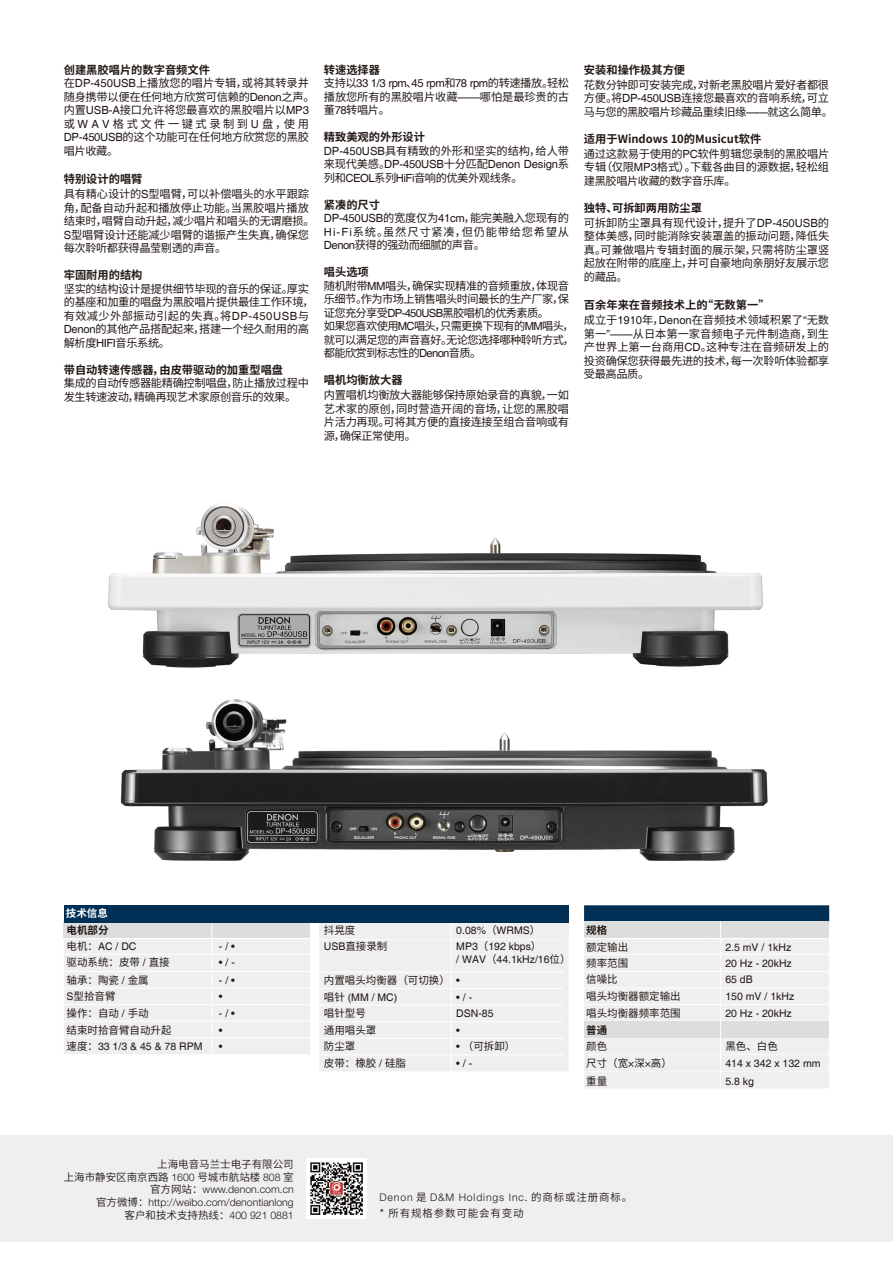
<style>
.page{position:relative;width:893px;height:1263px;background:#fff}
.page>*{position:absolute;margin:0;border:0;box-sizing:border-box;transform-origin:0 0}
.t1{font:11.25px/13.5px "Source Han Sans CN";letter-spacing:-.03em;color:#221815}
.t2{font:11.25px/13.5px "Source Han Sans CN";letter-spacing:-.05em;color:#221815}
.t3{font:11.25px/13.5px "Source Han Sans CN";letter-spacing:-.01em;color:#221815}
.t4{font:700 11.25px/15px "Source Han Sans CN";color:#221815}
.t5{font:11.25px "Helvetica";letter-spacing:-.04em;color:#221815}
.t6{font:11.25px "Helvetica";letter-spacing:-.015em;color:#221815}
.t7{font:10.5px/12.6px "Helvetica";color:#221815}
.t8{font:10.5px "Source Han Sans CN";color:#221815}
.t9{font:10.5px/12.6px "Source Han Sans CN";color:#221815;text-align:right}
.t10{font:300 10.5px/12.6px "Helvetica Neue LT Std";color:#221815;text-align:right}
.t11{font:300 10.5px "Helvetica Neue LT Std";letter-spacing:.08em;color:#221815}
.t12{font:10.5px "Source Han Sans CN";letter-spacing:.08em;color:#221815}
.t13{font:700 10.5px "Source Han Sans CN";color:#221815}
.t14{font:700 10.5px "Source Han Sans CN";color:#fff}
.s1{font-weight:700}
.s2{font-family:"Helvetica"}
.s3{font-family:"Source Han Sans CN"}
.s4{font-weight:400}
.s5{font-family:"Helvetica";font-weight:400}
.s6{font-family:"Helvetica Neue LT Std";font-weight:300}
.s7{font-family:"Source Han Sans CN";font-weight:400}
</style>
<div class="page">
<img style="left:108px;top:504px;width:655px;height:164px">
<div style="left:0;top:1136px;width:893px;height:106px;background:#efefef"></div>
<img style="left:307px;top:1159px;width:60px;height:60px">
<img style="left:120px;top:699px;width:648px;height:162px">
<div style="left:64px;top:939px;width:246px;height:115px;background:#efefef"></div>
<div style="left:64px;top:921px;width:246px;height:17px;background:#dcdddd"></div>
<hr style="left:211px;top:921px;width:1px;height:33px;background:#fff">
<svg style="left:584px;top:905px;width:245px;height:183px"></svg>
<hr style="left:584px;top:938px;width:126px;height:1px;background:#fff">
<hr style="left:710px;top:938px;width:119px;height:1px;background:#fff">
<div style="left:584px;top:921px;width:245px;height:17px;background:#dcdddd"></div>
<div style="left:584px;top:1021px;width:245px;height:17px;background:#dcdddd"></div>
<hr style="left:720px;top:921px;width:1px;height:33px;background:#fff">
<div style="left:319px;top:938px;width:249px;height:133px;background:#efefef"></div>
<hr style="left:319px;top:939px;width:127px;height:1px;background:#fff">
<hr style="left:446px;top:939px;width:118px;height:1px;background:#fff">
<div style="left:319px;top:922px;width:249px;height:16px;background:#efefef"></div>
<hr style="left:451px;top:922px;width:1px;height:32px;background:#fff">
<div style="left:64px;top:905px;width:504px;height:17px;background:#003056"></div>
<hr style="left:720px;top:1020px;width:1px;height:68px;background:#fff">
<p class="t1" style="left:64px;top:63px;width:252px"><span class="s1">创建黑胶唱片的数字音频文件<br></span>在<span class="s2">DP-450USB</span>上播放您的唱片专辑，或将其转录并随身携带以便在任何地方欣赏可信赖的<span class="s2">Denon</span>之声。内置<span class="s2">USB-A</span>接口允许将您最喜欢的黑胶唱片以<span class="s2">MP3</span>或<span class="s2">WAV</span>格式文件一键式录制到<span class="s2">U</span>盘，使用<br><span class="s2">DP-450USB</span>的这个功能可在任何地方欣赏您的黑胶唱片收藏。</p>
<p class="t1" style="left:64px;top:172px;width:247px;line-height:15px"><span class="s1">特别设计的唱臂<br></span>具有精心设计的<span class="s2">S</span>型唱臂，可以补偿唱头的水平跟踪</p>
<p class="t1" style="left:64px;top:201px;width:252px">角，配备自动升起和播放停止功能。当黑胶唱片播放结束时，唱臂自动升起，减少唱片和唱头的无谓磨损。<br><span class="s2">S</span>型唱臂设计还能减少唱臂的谐振产生失真，确保您每次聆听都获得晶莹剔透的声音。</p>
<p class="t4" style="left:64px;top:268px;width:80px">牢固耐用的结构</p>
<p class="t1" style="left:64px;top:282px;width:252px">坚实的结构设计是提供细节毕现的音乐的保证。厚实的基座和加重的唱盘为黑胶唱片提供最佳工作环境，有效减少外部振动引起的失真。将<span class="s2">DP-450USB</span>与<br><span class="s2">Denon</span>的其他产品搭配起来，搭建一个经久耐用的高解析度<span class="s2">HIFI</span>音乐系统。</p>
<p class="t4" style="left:64px;top:362px;width:221px">带自动转速传感器，由皮带驱动的加重型唱盘</p>
<p class="t1" style="left:64px;top:377px;width:247px">集成的自动传感器能精确控制唱盘，防止播放过程中发生转速波动，精确再现艺术家原创音乐的效果。</p>
<p class="t4" style="left:324px;top:62px;width:58px">转速选择器</p>
<p class="t5" style="left:324px;top:77px;width:247px"><span class="s3">支持以</span>33 1/3 rpm<span class="s3">、</span>45 rpm<span class="s3">和</span>78 rpm<span class="s3">的转速播放。轻松</span></p>
<p class="t3" style="left:324px;top:90px;width:247px">播放您所有的黑胶唱片收藏<span class="s2">——</span>哪怕是最珍贵的古董<span class="s2">78</span>转唱片。</p>
<p class="t3" style="left:324px;top:131px;width:247px"><span class="s1">精致美观的外形设计<br></span><span class="s2">DP-450USB</span>具有精致的外形和坚实的结构，给人带</p>
<p class="t6" style="left:324px;top:158px;width:247px"><span class="s3">来现代美感。</span>DP-450USB<span class="s3">十分匹配</span>Denon Design<span class="s3">系</span></p>
<p class="t1" style="left:324px;top:171px;width:200px">列和<span class="s2">CEOL</span>系列<span class="s2">HiFi</span>音响的优美外观线条。</p>
<p class="t1" style="left:324px;top:198px;width:247px"><span class="s1">紧凑的尺寸<br></span><span class="s2">DP-450USB</span>的宽度仅为<span class="s2">41cm</span>，能完美融入您现有的<br><span class="s2">Hi-Fi</span>系统。虽然尺寸紧凑，但仍能带给您希望从<br><span class="s2">Denon</span>获得的强劲而细腻的声音。</p>
<p class="t2" style="left:324px;top:266px;width:252px"><span class="s1">唱头选项<br></span>随机附带<span class="s2">MM</span>唱头，确保实现精准的音频重放，体现音乐细节。作为市场上销售唱头时间最长的生产厂家，保证您充分享受<span class="s2">DP-450USB</span>黑胶唱机的优秀素质。<br>如果您喜欢使用<span class="s2">MC</span>唱头，只需更换下现有的<span class="s2">MM</span>唱头，就可以满足您的声音喜好。无论您选择哪种聆听方式，都能欣赏到标志性的<span class="s2">Denon</span>音质。</p>
<p class="t4" style="left:324px;top:373px;width:80px">唱机均衡放大器</p>
<p class="t1" style="left:324px;top:389px;width:247px;text-align:justify">内置唱机均衡放大器能够保持原始录音的真貌，一如艺术家的原创，同时营造开阔的音场，让您的黑胶唱片活力再现。可将其方便的直接连接至组合音响或有源，确保正常使用。</p>
<p class="t4" style="left:584px;top:62px;width:103px">安装和操作极其方便</p>
<p class="t1" style="left:584px;top:78px;width:250px">花数分钟即可安装完成，对新老黑胶唱片爱好者都很方便。将<span class="s2">DP-450USB</span>连接您最喜欢的音响系统，可立马与您的黑胶唱片珍藏品重续旧缘<span class="s2">——</span>就这么简单。</p>
<p class="t4" style="left:584px;top:131px;width:247px">适用于Windows 10的Musicut软件<br><span class="s4">通过这款易于使用的</span><span class="s5">PC</span><span class="s4">软件剪辑您录制的黑胶唱片</span></p>
<p class="t3" style="left:584px;top:161px;width:247px">专辑（仅限<span class="s2">MP3</span>格式）。下载各曲目的源数据，轻松组建黑胶唱片收藏的数字音乐库。</p>
<p class="t3" style="left:584px;top:200px;width:247px;line-height:15px"><span class="s1">独特、可拆卸两用防尘罩<br></span>可拆卸防尘罩具有现代设计，提升了<span class="s2">DP-450USB</span>的</p>
<p class="t1" style="left:584px;top:229px;width:247px;text-align:justify">整体美感，同时能消除安装罩盖的振动问题，降低失真。可兼做唱片专辑封面的展示架，只需将防尘罩竖起放在附带的底座上，并可自豪地向亲朋好友展示您的藏品。</p>
<p class="t4" style="left:584px;top:298px;width:247px">百余年来在音频技术上的“无数第一”<br><span class="s4">成立于</span><span class="s5">1910</span><span class="s4">年，</span><span class="s5">Denon</span><span class="s4">在音频技术领域积累了</span><span class="s5">“</span><span class="s4">无数</span></p>
<p class="t1" style="left:584px;top:327px;width:247px;text-align:justify">第一<span class="s2">”——</span>从日本第一家音频电子元件制造商，到生产世界上第一台商用<span class="s2">CD</span>。这种专注在音频研发上的投资确保您获得最先进的技术，每一次聆听体验都享受最高品质。</p>
<p class="t14" style="left:66px;top:907px;width:43px">技术信息</p>
<p class="t13" style="left:67px;top:924px;width:43px">电机部分</p>
<p class="t7" style="left:67px;top:940px;width:72px"><span class="s3">电机：</span>AC / DC</p>
<p class="t7" style="left:219px;top:940px;width:17px">- / •</p>
<p class="t8" style="left:67px;top:956px;width:105px">驱动系统：皮带 <span class="s2">/</span> 直接</p>
<p class="t7" style="left:219px;top:957px;width:17px">• / -</p>
<p class="t8" style="left:67px;top:974px;width:84px">轴承：陶瓷 <span class="s2">/</span> 金属</p>
<p class="t7" style="left:219px;top:974px;width:17px">- / •</p>
<p class="t8" style="left:67px;top:990px;width:51px"><span class="s2">S</span>型拾音臂</p>
<p class="t7" style="left:219px;top:990px;width:5px">•</p>
<p class="t8" style="left:67px;top:1007px;width:84px">操作：自动 <span class="s2">/</span> 手动</p>
<p class="t7" style="left:219px;top:1007px;width:17px">- / •</p>
<p class="t8" style="left:67px;top:1024px;width:106px">结束时拾音臂自动升起</p>
<p class="t7" style="left:219px;top:1024px;width:5px">•</p>
<p class="t7" style="left:67px;top:1040px;width:137px"><span class="s3">速度：</span>33 1/3 &amp; 45 &amp; 78 RPM</p>
<p class="t7" style="left:219px;top:1040px;width:5px">•</p>
<p class="t9" style="left:64px;top:1158px;width:232px">上海电音马兰士电子有限公司<br>上海市静安区南京西路 <span class="s6">1600</span> 号城市航站楼 <span class="s6">808</span> 室</p>
<p class="t10" style="left:96px;top:1183px;width:199px"><span class="s7">官方网站：</span>www.denon.com.cn<br><span class="s7">官方微博：</span>http://weibo.com/denontianlong</p>
<p class="t9" style="left:125px;top:1208px;width:171px">客户和技术支持热线：<span class="s6">400 921 0881</span></p>
<p class="t8" style="left:324px;top:924px;width:33px">抖晃度</p>
<p class="t7" style="left:456px;top:924px;width:86px">0.08%<span class="s3">（</span>WRMS<span class="s3">）</span></p>
<p class="t8" style="left:324px;top:974px;width:138px">内置唱头均衡器（可切换） <span class="s2">•</span></p>
<p class="t7" style="left:324px;top:992px;width:75px"><span class="s3">唱针</span> (MM / MC)</p>
<p class="t7" style="left:456px;top:992px;width:17px">• / -</p>
<p class="t8" style="left:324px;top:1007px;width:43px">唱针型号</p>
<p class="t7" style="left:456px;top:1007px;width:39px">DSN-85</p>
<p class="t8" style="left:324px;top:1024px;width:54px">通用唱头罩</p>
<p class="t7" style="left:456px;top:1024px;width:5px">•</p>
<p class="t8" style="left:324px;top:1040px;width:33px">防尘罩</p>
<p class="t8" style="left:456px;top:1040px;width:61px"><span class="s2">•</span> （可拆卸）</p>
<p class="t8" style="left:324px;top:1057px;width:84px">皮带：橡胶 <span class="s2">/</span> 硅脂</p>
<p class="t7" style="left:456px;top:1057px;width:17px">• / -</p>
<p class="t8" style="left:324px;top:940px;width:65px"><span class="s2">USB</span>直接录制</p>
<p class="t7" style="left:456px;top:941px;width:116px">MP3<span class="s3">（</span>192 kbps<span class="s3">）<br></span>/ WAV<span class="s3">（</span>44.1kHz/16<span class="s3">位）</span></p>
<p class="t13" style="left:586px;top:924px;width:22px">规格</p>
<p class="t8" style="left:586px;top:941px;width:43px">额定输出</p>
<p class="t7" style="left:725px;top:941px;width:67px">2.5 mV / 1kHz</p>
<p class="t8" style="left:586px;top:957px;width:43px">频率范围</p>
<p class="t7" style="left:725px;top:957px;width:68px">20 Hz - 20kHz</p>
<p class="t8" style="left:586px;top:973px;width:33px">信噪比</p>
<p class="t7" style="left:725px;top:973px;width:29px">65 dB</p>
<p class="t8" style="left:586px;top:990px;width:96px">唱头均衡器额定输出</p>
<p class="t7" style="left:725px;top:990px;width:70px">150 mV / 1kHz</p>
<p class="t8" style="left:586px;top:1007px;width:96px">唱头均衡器频率范围</p>
<p class="t7" style="left:725px;top:1007px;width:68px">20 Hz - 20kHz</p>
<p class="t8" style="left:586px;top:1040px;width:22px">颜色</p>
<p class="t8" style="left:725px;top:1040px;width:54px">黑色、白色</p>
<p class="t8" style="left:586px;top:1057px;width:87px">尺寸（宽<span class="s2">×</span>深<span class="s2">×</span>高）</p>
<p class="t7" style="left:725px;top:1057px;width:97px">414 x 342 x 132 mm</p>
<p class="t8" style="left:586px;top:1075px;width:22px">重量</p>
<p class="t7" style="left:725px;top:1076px;width:30px">5.8 kg</p>
<p class="t13" style="left:586px;top:1024px;width:22px">普通</p>
<p class="t11" style="left:380px;top:1191px;width:254px">Denon <span class="s7">是</span> D&amp;M Holdings Inc<span class="s7">. 的商标或注册商标。</span></p>
<p class="t12" style="left:380px;top:1207px;width:146px">* 所有规格参数可能会有变动</p>
</div>
